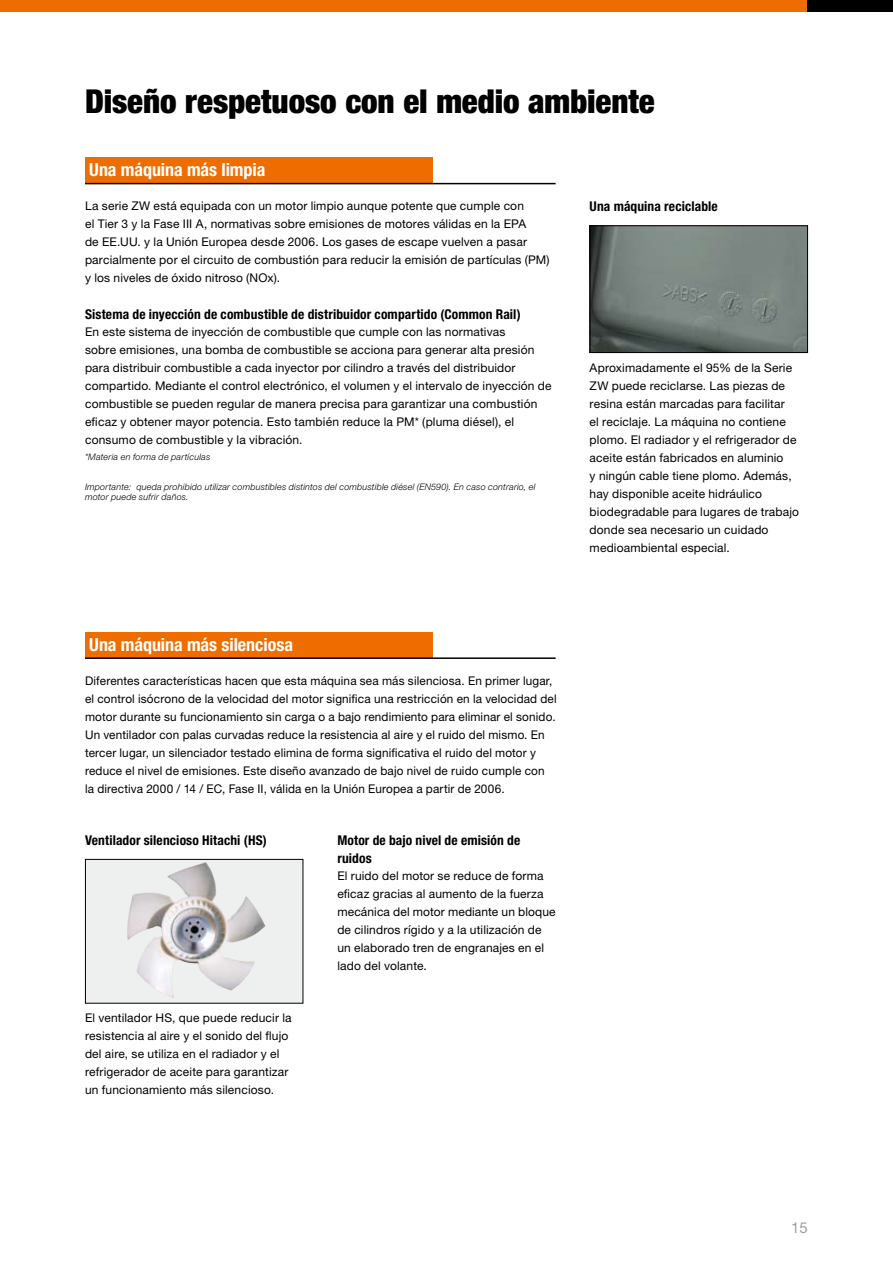
<style>
.page{position:relative;width:893px;height:1263px;background:#fff}
.page>*{position:absolute;margin:0;border:0;box-sizing:border-box;transform-origin:0 0}
.t1{font:900 condensed 33px "Helvetica Neue";letter-spacing:-.005em;color:#000}
.t2{font:700 condensed 18px "Helvetica Neue";letter-spacing:-.005em;color:#fff}
.t3{font:15px "Helvetica Neue";color:#9f9fa0}
.t4{font:700 condensed 13.5px/18px "Helvetica Neue";letter-spacing:.01em;color:#000}
.t5{font:12px/18px "Helvetica Neue";letter-spacing:.015em;color:#000}
.t6{font:italic 300 9px/10.5px "Helvetica Neue";letter-spacing:.02em;color:#000}
</style>
<div class="page">
<div style="left:85px;top:859px;width:218px;height:144px;background:#eeefef"></div>
<img style="left:127px;top:862px;width:138px;height:136px">
<div style="left:85px;top:859px;width:218px;height:144px;border:1px solid #000"></div>
<img style="left:592px;top:227px;width:214px;height:124px">
<div style="left:590px;top:225px;width:218px;height:128px;border:1px solid #000"></div>
<div style="left:0;top:0;width:893px;height:11px;background:#ed6d00"></div>
<div style="left:808px;top:0;width:85px;height:11px;background:#000"></div>
<div style="left:85px;top:157px;width:347px;height:26px;background:#ed6d00"></div>
<hr style="left:85px;top:183px;width:471px;height:1px;background:#000">
<div style="left:85px;top:632px;width:347px;height:25px;background:#ed6d00"></div>
<hr style="left:85px;top:657px;width:471px;height:2px;background:#000">
<h1 class="t1" style="left:85px;top:81px;width:571px">Diseño respetuoso con el medio ambiente</h1>
<h2 class="t2" style="left:89px;top:159px;width:178px">Una máquina más limpia</h2>
<p class="t5" style="left:85px;top:197px;width:466px">La serie ZW está equipada con un motor limpio aunque potente que cumple con<br>el Tier 3 y la Fase III A, normativas sobre emisiones de motores válidas en la EPA<br>de EE.UU. y la Unión Europea desde 2006. Los gases de escape vuelven a pasar parcialmente por el circuito de combustión para reducir la emisión de partículas (PM) y los niveles de óxido nitroso (NOx).</p>
<p class="t4" style="left:85px;top:305px;width:437px">Sistema de inyección de combustible de distribuidor compartido (Common Rail)</p>
<p class="t5" style="left:85px;top:323px;width:468px">En este sistema de inyección de combustible que cumple con las normativas<br>sobre emisiones, una bomba de combustible se acciona para generar alta presión para distribuir combustible a cada inyector por cilindro a través del distribuidor compartido. Mediante el control electrónico, el volumen y el intervalo de inyección de combustible se pueden regular de manera precisa para garantizar una combustión eficaz y obtener mayor potencia. Esto también reduce la PM* (pluma diésel), el consumo de combustible y la vibración.</p>
<p class="t6" style="left:85px;top:451px;width:127px">*Materia en forma de partículas</p>
<p class="t6" style="left:85px;top:481px;width:452px">Importante: queda prohibido utilizar combustibles distintos del combustible diésel (EN590). En caso contrario, el motor puede sufrir daños.</p>
<h2 class="t2" style="left:89px;top:633px;width:205px">Una máquina más silenciosa</h2>
<p class="t5" style="left:85px;top:671px;width:473px">Diferentes características hacen que esta máquina sea más silenciosa. En primer lugar, el control isócrono de la velocidad del motor significa una restricción en la velocidad del motor durante su funcionamiento sin carga o a bajo rendimiento para eliminar el sonido.<br>Un ventilador con palas curvadas reduce la resistencia al aire y el ruido del mismo. En tercer lugar, un silenciador testado elimina de forma significativa el ruido del motor y reduce el nivel de emisiones. Este diseño avanzado de bajo nivel de ruido cumple con<br>la directiva 2000 / 14 / EC, Fase II, válida en la Unión Europea a partir de 2006.</p>
<p class="t4" style="left:85px;top:831px;width:183px">Ventilador silencioso Hitachi (HS)</p>
<p class="t5" style="left:85px;top:1009px;width:208px">El ventilador HS, que puede reducir la resistencia al aire y el sonido del flujo del aire, se utiliza en el radiador y el refrigerador de aceite para garantizar un funcionamiento más silencioso.</p>
<p class="t4" style="left:337px;top:831px;width:185px">Motor de bajo nivel de emisión de ruidos</p>
<p class="t5" style="left:337px;top:866px;width:220px">El ruido del motor se reduce de forma eficaz gracias al aumento de la fuerza mecánica del motor mediante un bloque de cilindros rígido y a la utilización de un elaborado tren de engranajes en el lado del volante.</p>
<p class="t4" style="left:590px;top:197px;width:130px">Una máquina reciclable</p>
<p class="t5" style="left:590px;top:358px;width:211px">Aproximadamente el 95% de la Serie ZW puede reciclarse. Las piezas de resina están marcadas para facilitar<br>el reciclaje. La máquina no contiene plomo. El radiador y el refrigerador de aceite están fabricados en aluminio<br>y ningún cable tiene plomo. Además, hay disponible aceite hidráulico biodegradable para lugares de trabajo donde sea necesario un cuidado medioambiental especial.</p>
<p class="t3" style="left:791px;top:1219px;width:18px">15</p>
</div>
